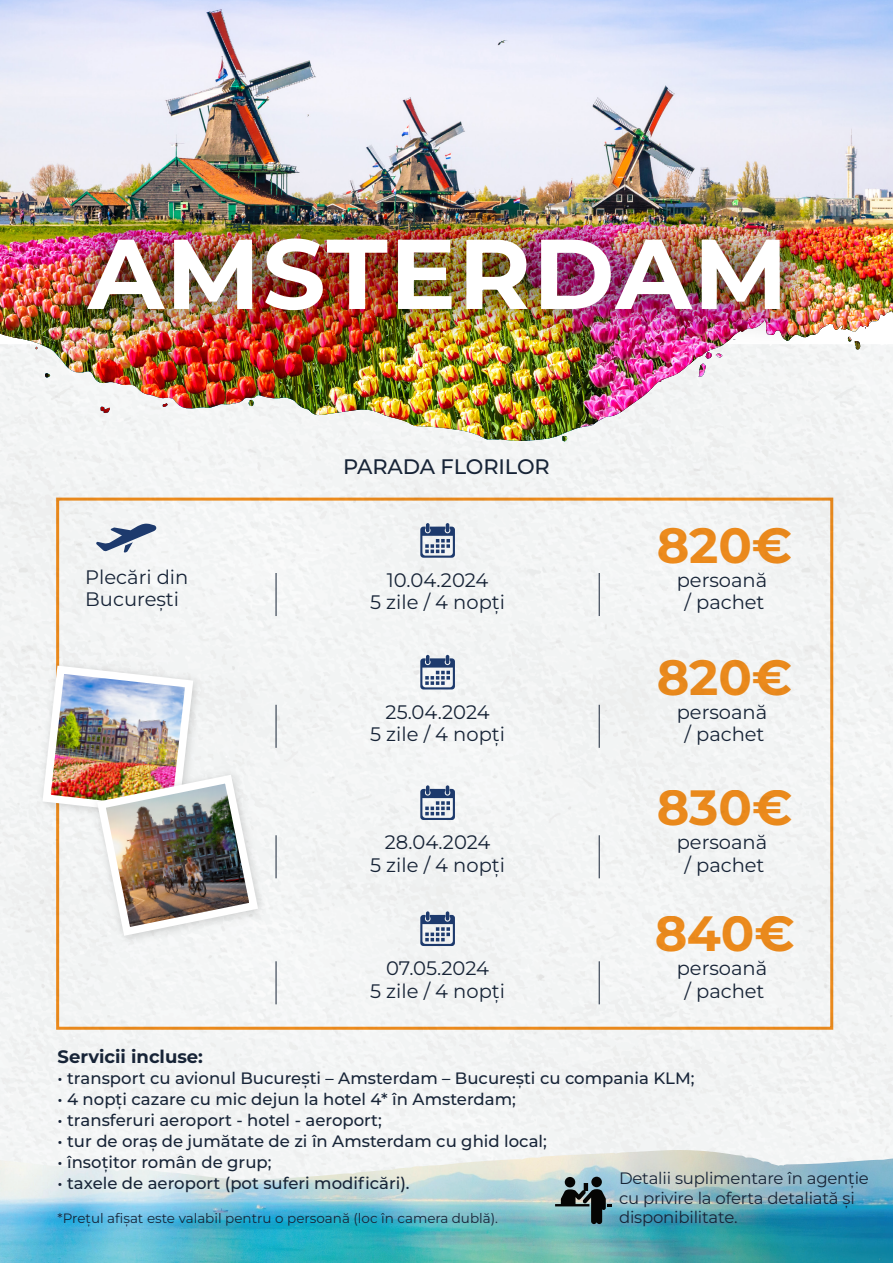
<style>
.page{position:relative;width:893px;height:1263px;background:#fff}
.page>*{position:absolute;margin:0;border:0;box-sizing:border-box;transform-origin:0 0}
.t1{font:700 99px "Montserrat";letter-spacing:.02em;color:#fff}
.t2{font:700 49.5px "Montserrat Alternates";color:#f6901e}
.t3{font:500 21px "Montserrat";letter-spacing:-.005em;color:#172437}
.t4{font:19.5px/22.5px "Montserrat";color:#172437;text-align:center}
.t5{font:700 18px "Montserrat";color:#172437}
.t6{font:500 16.5px "Montserrat";color:#172437}
.t7{font:16.5px/19.8px "Montserrat";letter-spacing:-.01em;color:#172437}
.t8{font:13.5px "Montserrat";color:#172437}
</style>
<div class="page">
<div style="left:0;top:345px;width:893px;height:805px;background:#f2f4f4"></div>
<img style="left:0;top:0;width:847px;height:441px">
<img style="left:0;top:1150px;width:893px;height:113px">
<svg style="left:96px;top:524px;width:61px;height:28px"></svg>
<div style="left:56px;top:498px;width:777px;height:532px;border:3px solid #f6901e"></div>
<svg style="left:420px;top:523px;width:35px;height:35px"></svg>
<div style="left:565px;top:1177px;width:10px;height:10px;background:#050504;border-radius:50%"></div>
<div style="left:591px;top:1177px;width:11px;height:10px;background:#050504;border-radius:50%"></div>
<svg style="left:555px;top:1183px;width:56px;height:41px;background:#5d797e"></svg>
<div style="left:31px;top:654px;width:177px;height:177px;background:#f3f4f4"></div>
<hr style="left:276px;top:573px;width:1px;height:43px;background:#172437">
<hr style="left:599px;top:573px;width:1px;height:43px;background:#172437">
<svg style="left:420px;top:655px;width:35px;height:34px"></svg>
<hr style="left:276px;top:705px;width:1px;height:43px;background:#172437">
<hr style="left:599px;top:705px;width:1px;height:43px;background:#172437">
<div style="left:86px;top:763px;width:187px;height:187px;background:#f4f5f5"></div>
<img style="left:38px;top:661px;width:224px;height:279px">
<img style="left:37px;top:174px;width:805px;height:213px">
<svg style="left:420px;top:785px;width:35px;height:35px"></svg>
<hr style="left:276px;top:835px;width:1px;height:43px;background:#172437">
<hr style="left:599px;top:835px;width:1px;height:43px;background:#172437">
<svg style="left:420px;top:911px;width:35px;height:35px"></svg>
<hr style="left:276px;top:961px;width:1px;height:43px;background:#172437">
<hr style="left:599px;top:961px;width:1px;height:43px;background:#172437">
<h1 class="t1" style="left:88px;top:202px;width:701px">AMSTERDAM</h1>
<p class="t3" style="left:343px;top:452px;width:208px">PARADA FLORILOR</p>
<p class="t4" style="left:85px;top:565px;width:105px;text-align:left">Plecări din<br>București</p>
<p class="t4" style="left:370px;top:568px;width:136px">10.04.2024<br>5 zile / 4 nopți</p>
<p class="t4" style="left:370px;top:700px;width:136px">25.04.2024<br>5 zile / 4 nopți</p>
<p class="t4" style="left:370px;top:830px;width:136px">28.04.2024<br>5 zile / 4 nopți</p>
<p class="t4" style="left:370px;top:956px;width:136px">07.05.2024<br>5 zile / 4 nopți</p>
<h2 class="t2" style="left:657px;top:510px;width:137px">820€</h2>
<p class="t4" style="left:677px;top:568px;width:92px">persoană / pachet</p>
<h2 class="t2" style="left:657px;top:641px;width:137px">820€</h2>
<p class="t4" style="left:677px;top:700px;width:92px">persoană / pachet</p>
<h2 class="t2" style="left:656px;top:772px;width:138px">830€</h2>
<p class="t4" style="left:677px;top:830px;width:92px">persoană / pachet</p>
<h2 class="t2" style="left:654px;top:898px;width:142px">840€</h2>
<p class="t4" style="left:677px;top:956px;width:92px">persoană / pachet</p>
<p class="t5" style="left:58px;top:1043px;width:147px">Servicii incluse:</p>
<p class="t6" style="left:58px;top:1066px;width:639px">• transport cu avionul București – Amsterdam – București cu compania KLM;</p>
<p class="t6" style="left:58px;top:1087px;width:460px">• 4 nopți cazare cu mic dejun la hotel 4* în Amsterdam;</p>
<p class="t6" style="left:58px;top:1108px;width:326px">• transferuri aeroport - hotel - aeroport;</p>
<p class="t6" style="left:58px;top:1129px;width:491px">• tur de oraș de jumătate de zi în Amsterdam cu ghid local;</p>
<p class="t6" style="left:58px;top:1150px;width:215px">• însoțitor român de grup;</p>
<p class="t6" style="left:58px;top:1171px;width:354px">• taxele de aeroport (pot suferi modificări).</p>
<p class="t8" style="left:58px;top:1208px;width:442px">*Prețul afișat este valabil pentru o persoană (loc în camera dublă).</p>
<p class="t7" style="left:619px;top:1167px;width:251px">Detalii suplimentare în agenție cu privire la oferta detaliată și disponibilitate.</p>
</div>
